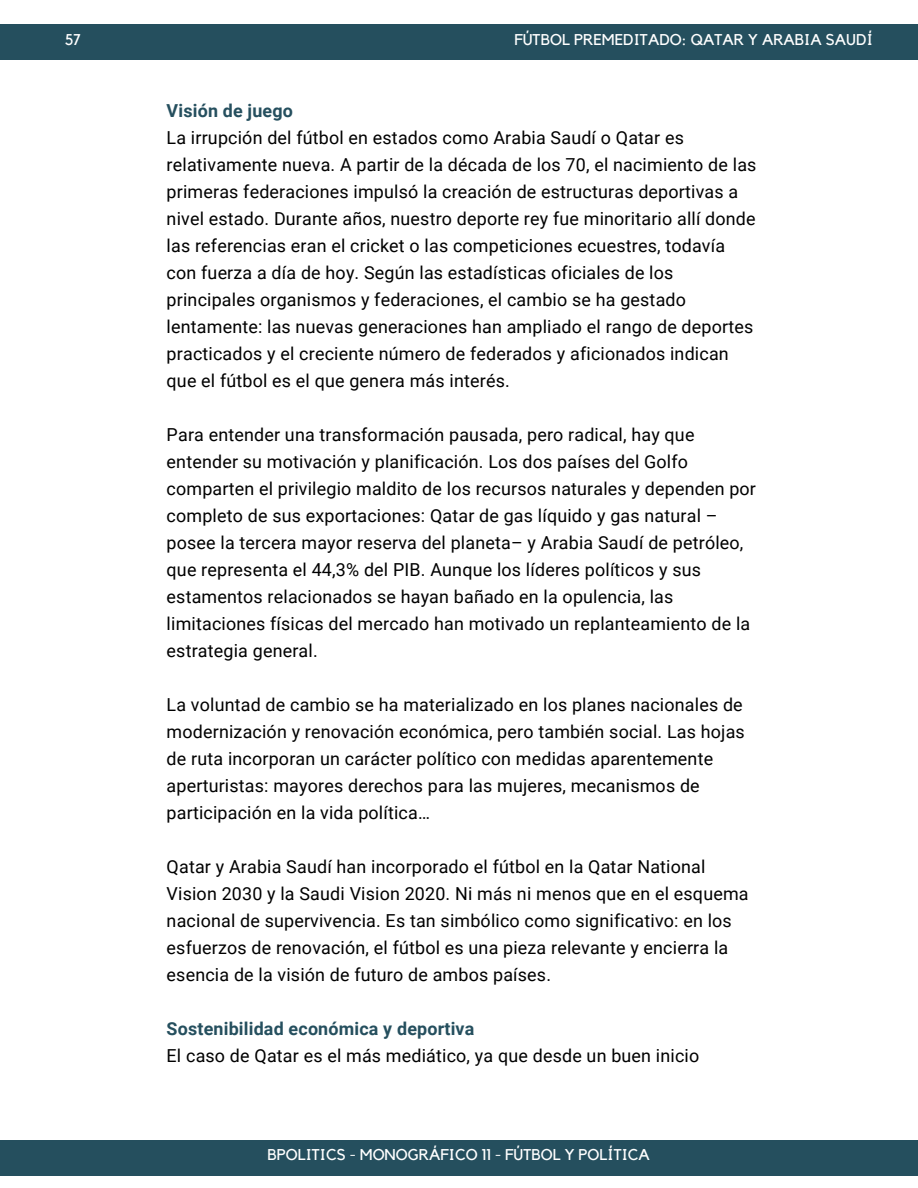
<style>
.page{position:relative;width:918px;height:1188px;background:#fff}
.page>*{position:absolute;margin:0;border:0;box-sizing:border-box;transform-origin:0 0}
.t1{font:17.85px/27px "Roboto";letter-spacing:.01em;color:#000}
.t2{font:700 17.85px "Roboto";letter-spacing:.01em;color:#254f5e}
.t3{font:15.6px "Kollektif";color:#fff}
</style>
<div class="page">
<div style="left:0;top:24px;width:918px;height:35px;background:#254f5e"></div>
<div style="left:0;top:1140px;width:918px;height:35px;background:#254f5e"></div>
<p class="t3" style="left:65px;top:33px;width:17px">57</p>
<p class="t3" style="left:514px;top:32px;width:360px">FÚTBOL PREMEDITADO: QATAR Y ARABIA SAUDÍ</p>
<p class="t2" style="left:167px;top:100px;width:128px">Visión de juego</p>
<p class="t1" style="left:167px;top:124px;width:591px">La irrupción del fútbol en estados como Arabia Saudí o Qatar es relativamente nueva. A partir de la década de los 70, el nacimiento de las primeras federaciones impulsó la creación de estructuras deportivas a nivel estado. Durante años, nuestro deporte rey fue minoritario allí donde las referencias eran el cricket o las competiciones ecuestres, todavía con fuerza a día de hoy. Según las estadísticas oficiales de los principales organismos y federaciones, el cambio se ha gestado lentamente: las nuevas generaciones han ampliado el rango de deportes practicados y el creciente número de federados y aficionados indican que el fútbol es el que genera más interés.</p>
<p class="t1" style="left:167px;top:421px;width:591px">Para entender una transformación pausada, pero radical, hay que entender su motivación y planificación. Los dos países del Golfo comparten el privilegio maldito de los recursos naturales y dependen por completo de sus exportaciones: Qatar de gas líquido y gas natural – posee la tercera mayor reserva del planeta– y Arabia Saudí de petróleo, que representa el 44,3% del PIB. Aunque los líderes políticos y sus estamentos relacionados se hayan bañado en la opulencia, las limitaciones físicas del mercado han motivado un replanteamiento de la estrategia general.</p>
<p class="t1" style="left:167px;top:691px;width:580px">La voluntad de cambio se ha materializado en los planes nacionales de modernización y renovación económica, pero también social. Las hojas de ruta incorporan un carácter político con medidas aparentemente aperturistas: mayores derechos para las mujeres, mecanismos de participación en la vida política…</p>
<p class="t1" style="left:167px;top:853px;width:583px">Qatar y Arabia Saudí han incorporado el fútbol en la Qatar National Vision 2030 y la Saudi Vision 2020. Ni más ni menos que en el esquema nacional de supervivencia. Es tan simbólico como significativo: en los esfuerzos de renovación, el fútbol es una pieza relevante y encierra la esencia de la visión de futuro de ambos países.</p>
<p class="t2" style="left:167px;top:1018px;width:309px">Sostenibilidad económica y deportiva</p>
<p class="t1" style="left:167px;top:1042px;width:534px">El caso de Qatar es el más mediático, ya que desde un buen inicio</p>
<p class="t3" style="left:267px;top:1147px;width:384px">BPOLITICS - MONOGRÁFICO 11 - FÚTBOL Y POLÍTICA</p>
</div>
